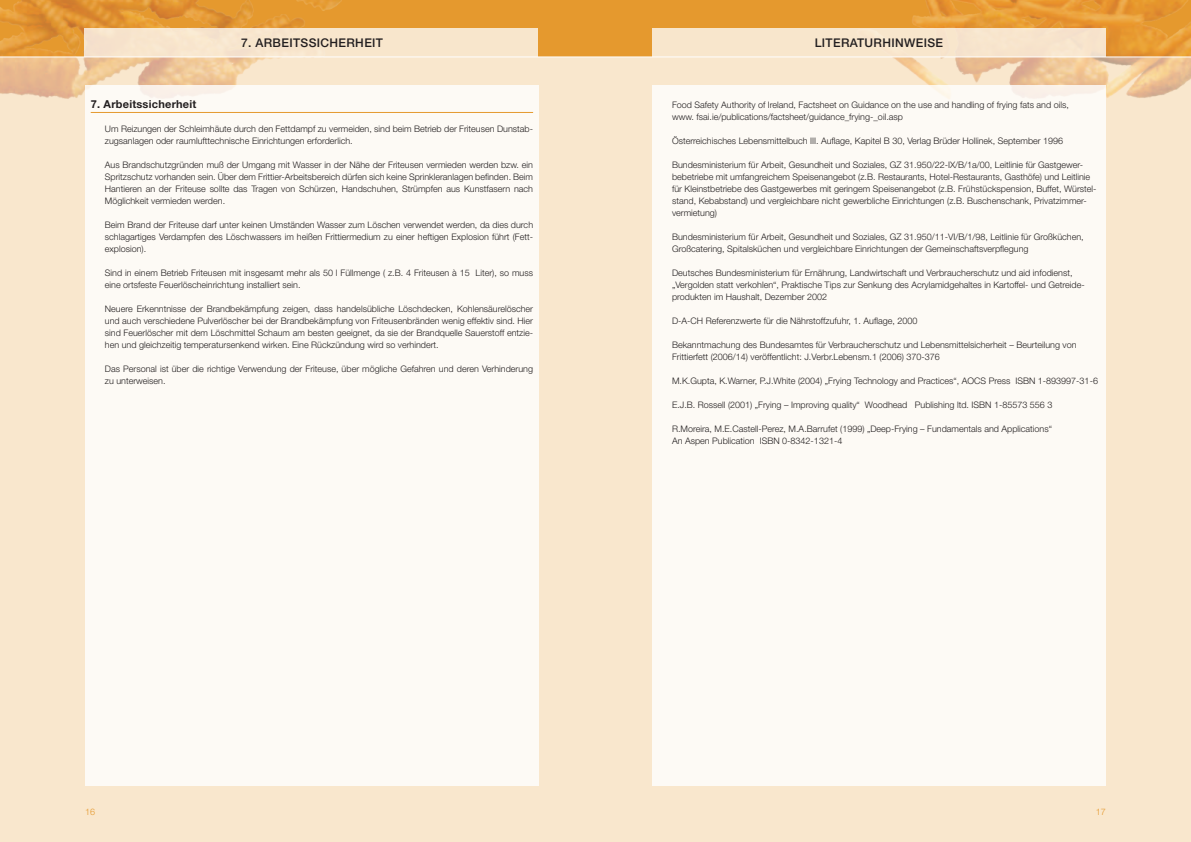
<style>
.page{position:relative;width:1191px;height:842px;background:#fff}
.page>*{position:absolute;margin:0;border:0;box-sizing:border-box;transform-origin:0 0}
.t1{font:500 12px "Helvetica Neue";letter-spacing:.03em;color:#231f20}
.t2{font:700 11px "Helvetica Neue";letter-spacing:.02em;color:#231f20}
.t3{font:300 9px/12px "Helvetica Neue";color:#231f20}
.t4{font:300 9px "Helvetica Neue";color:#e5992e}
</style>
<div class="page">
<div style="left:0;top:0;width:595px;height:842px;background:#f9e7cd"></div>
<div style="left:595px;top:0;width:596px;height:842px;background:#f9e7cd"></div>
<img style="left:0;top:0;width:1191px;height:99px">
<div style="left:84px;top:28px;width:454px;height:29px;background:#f8e6cc"></div>
<div style="left:652px;top:28px;width:454px;height:29px;background:#f8e6cc"></div>
<div style="left:85px;top:85px;width:454px;height:700px;background:#fdfaf5"></div>
<div style="left:652px;top:85px;width:454px;height:700px;background:#fdfaf5"></div>
<hr style="left:0;top:57px;width:1191px;height:1px;background:#fff">
<hr style="left:91px;top:112px;width:442px;height:1px;background:#e5992e">
<h1 class="t1" style="left:241px;top:36px;width:143px">7. ARBEITSSICHERHEIT</h1>
<h1 class="t1" style="left:814px;top:36px;width:129px">LITERATURHINWEISE</h1>
<p class="t2" style="left:91px;top:97px;width:107px">7. Arbeitssicherheit</p>
<p class="t3" style="left:105px;top:123px;width:429px">Um Reizungen der Schleimhäute durch den Fettdampf zu vermeiden, sind beim Betrieb der Friteusen Dunstab&shy;zugsanlagen oder raumlufttechnische Einrichtungen erforderlich.</p>
<p class="t3" style="left:105px;top:159px;width:430px;text-align:justify">Aus Brandschutzgründen muß der Umgang mit Wasser in der Nähe der Friteusen vermieden werden bzw. ein Spritzschutz vorhanden sein. Über dem Frittier-Arbeitsbereich dürfen sich keine Sprinkleranlagen befinden. Beim Hantieren an der Friteuse sollte das Tragen von Schürzen, Handschuhen, Strümpfen aus Kunstfasern nach Möglichkeit vermieden werden.</p>
<p class="t3" style="left:105px;top:219px;width:430px;text-align:justify">Beim Brand der Friteuse darf unter keinen Umständen Wasser zum Löschen verwendet werden, da dies durch schlagartiges Verdampfen des Löschwassers im heißen Frittiermedium zu einer heftigen Explosion führt (Fett&shy;explosion).</p>
<p class="t3" style="left:105px;top:267px;width:430px">Sind in einem Betrieb Friteusen mit insgesamt mehr als 50 l Füllmenge ( z.B. 4 Friteusen à 15 Liter), so muss eine ortsfeste Feuerlöscheinrichtung installiert sein.</p>
<p class="t3" style="left:105px;top:303px;width:430px;text-align:justify">Neuere Erkenntnisse der Brandbekämpfung zeigen, dass handelsübliche Löschdecken, Kohlensäurelöscher und auch verschiedene Pulverlöscher bei der Brandbekämpfung von Friteusenbränden wenig effektiv sind. Hier sind Feuerlöscher mit dem Löschmittel Schaum am besten geeignet, da sie der Brandquelle Sauerstoff entzie&shy;hen und gleichzeitig temperatursenkend wirken. Eine Rückzündung wird so verhindert.</p>
<p class="t3" style="left:105px;top:363px;width:430px">Das Personal ist über die richtige Verwendung der Friteuse, über mögliche Gefahren und deren Verhinderung zu unterweisen.</p>
<p class="t3" style="left:672px;top:99px;width:398px">Food Safety Authority of Ireland, Factsheet on Guidance on the use and handling of frying fats and oils, www. fsai.ie/publications/factsheet/guidance_frying-_oil.asp</p>
<p class="t3" style="left:672px;top:135px;width:393px">Österreichisches Lebensmittelbuch III. Auflage, Kapitel B 30, Verlag Brüder Hollinek, September 1996</p>
<p class="t3" style="left:672px;top:159px;width:425px">Bundesministerium für Arbeit, Gesundheit und Soziales, GZ 31.950/22-IX/B/1a/00, Leitlinie für Gastgewer&shy;bebetriebe mit umfangreichem Speisenangebot (z.B. Restaurants, Hotel-Restaurants, Gasthöfe) und Leitlinie für Kleinstbetriebe des Gastgewerbes mit geringem Speisenangebot (z.B. Frühstückspension, Buffet, Würstel&shy;stand, Kebabstand) und vergleichbare nicht gewerbliche Einrichtungen (z.B. Buschenschank, Privatzimmer&shy;vermietung)</p>
<p class="t3" style="left:672px;top:231px;width:413px">Bundesministerium für Arbeit, Gesundheit und Soziales, GZ 31.950/11-VI/B/1/98, Leitlinie für Großküchen,<br>Großcatering, Spitalsküchen und vergleichbare Einrichtungen der Gemeinschaftsverpflegung</p>
<p class="t3" style="left:672px;top:267px;width:413px">Deutsches Bundesministerium für Ernährung, Landwirtschaft und Verbraucherschutz und aid infodienst, „Vergolden statt verkohlen“, Praktische Tips zur Senkung des Acrylamidgehaltes in Kartoffel- und Getreide&shy;produkten im Haushalt, Dezember 2002</p>
<p class="t3" style="left:672px;top:315px;width:247px">D-A-CH Referenzwerte für die Nährstoffzufuhr, 1. Auflage, 2000</p>
<p class="t3" style="left:672px;top:339px;width:406px">Bekanntmachung des Bundesamtes für Verbraucherschutz und Lebensmittelsicherheit – Beurteilung von<br>Frittierfett (2006/14) veröffentlicht: J.Verbr.Lebensm.1 (2006) 370-376</p>
<p class="t3" style="left:672px;top:375px;width:427px">M.K.Gupta, K.Warner, P.J.White (2004) „Frying Technology and Practices“, AOCS Press ISBN 1-893997-31-6</p>
<p class="t3" style="left:672px;top:399px;width:382px">E.J.B. Rossell (2001) „Frying – Improving quality“ Woodhead Publishing ltd. ISBN 1-85573 556 3</p>
<p class="t3" style="left:672px;top:423px;width:381px">R.Moreira, M.E.Castell-Perez, M.A.Barrufet (1999) „Deep-Frying – Fundamentals and Applications“<br>An Aspen Publication ISBN 0-8342-1321-4</p>
<p class="t4" style="left:85px;top:806px;width:12px">16</p>
<p class="t4" style="left:1096px;top:806px;width:12px">17</p>
</div>
